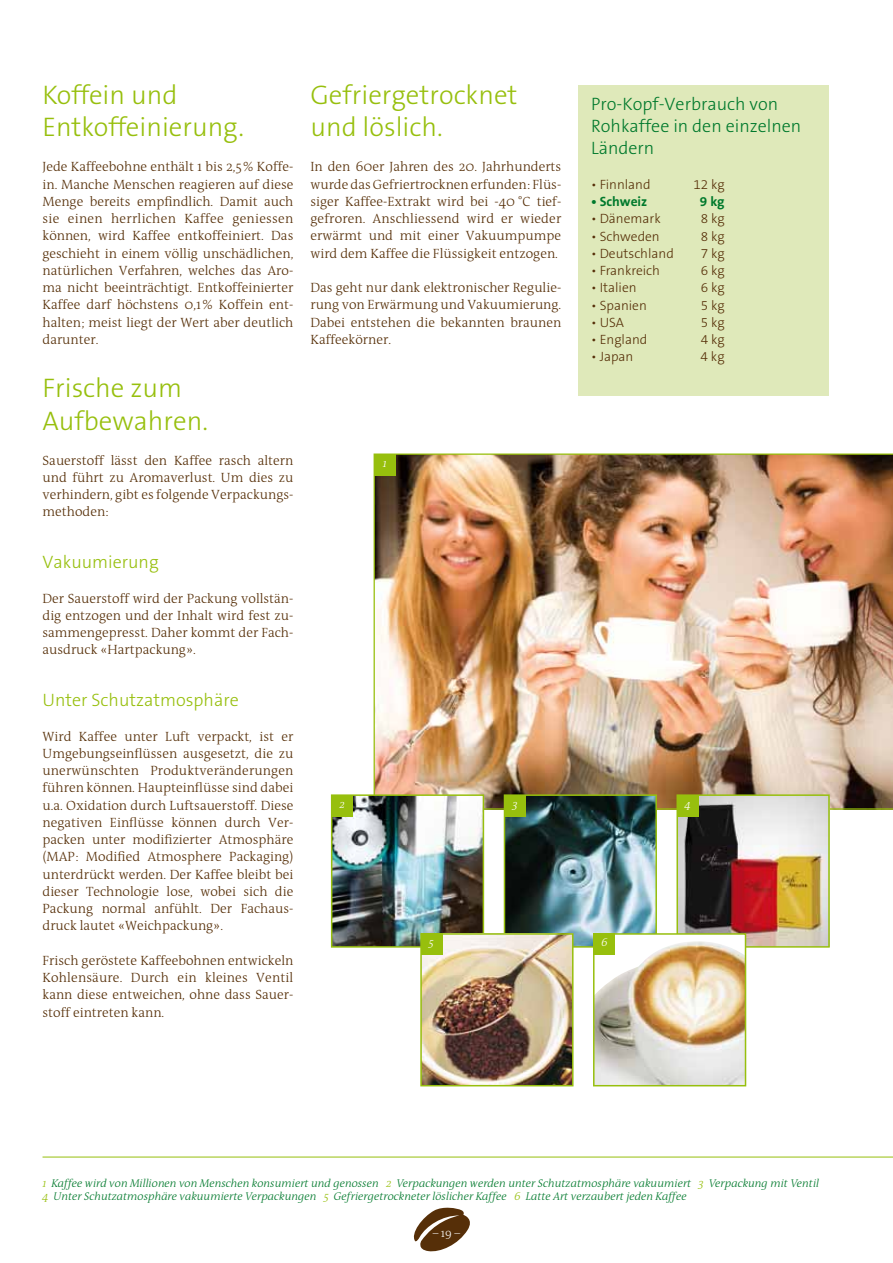
<style>
.page{position:relative;width:893px;height:1263px;background:#fff}
.page>*{position:absolute;margin:0;border:0;box-sizing:border-box;transform-origin:0 0}
.t1{font:300 27px/32.4px "The Sans B3";color:#97bf0d}
.t2{font:300 18px/21.6px "The Sans B3";color:#00792c}
.t3{font:300 18px "The Sans B3";color:#97bf0d}
.t4{font:300 13.5px/17.2px "The Antiqua B3";color:#562f08;text-align:justify}
.t5{font:300 13.5px "The Sans B3";color:#562f08}
.t6{font:700 13.5px "The Sans B7";color:#00792c}
.t7{font:300 11.55px "The Antiqua B3";color:#fff}
.t8{font:italic 300 11.25px/13.5px "The Antiqua B3 i";color:#00792c}
.t9{font:italic 300 11.1px "The Antiqua B3 i";color:#fff}
.s1{color:#97bf0d}
</style>
<div class="page">
<svg style="left:413px;top:1207px;width:57px;height:45px"></svg>
<img style="left:374px;top:453px;width:519px;height:357px">
<div style="left:374px;top:454px;width:21px;height:21px;background:#97bf0d"></div>
<hr style="left:43px;top:1157px;width:850px;height:1px;background:#97bf0d">
<div style="left:578px;top:85px;width:251px;height:311px;background:#dfe9ba"></div>
<img style="left:507px;top:797px;width:147px;height:148px">
<div style="left:504px;top:794px;width:153px;height:154px;border:2px solid #97bf0d"></div>
<div style="left:504px;top:795px;width:21px;height:21px;background:#97bf0d"></div>
<img style="left:334px;top:797px;width:147px;height:148px">
<div style="left:331px;top:794px;width:153px;height:154px;border:2px solid #97bf0d"></div>
<div style="left:332px;top:795px;width:21px;height:21px;background:#97bf0d"></div>
<img style="left:679px;top:797px;width:148px;height:148px">
<div style="left:676px;top:794px;width:154px;height:154px;border:2px solid #97bf0d"></div>
<div style="left:677px;top:795px;width:21px;height:21px;background:#97bf0d"></div>
<img style="left:423px;top:936px;width:147px;height:147px">
<div style="left:420px;top:933px;width:153px;height:153px;border:2px solid #97bf0d"></div>
<div style="left:421px;top:934px;width:21px;height:21px;background:#97bf0d"></div>
<div style="left:594px;top:934px;width:151px;height:152px;background:#fff"></div>
<img style="left:596px;top:941px;width:147px;height:142px">
<div style="left:593px;top:933px;width:153px;height:153px;border:2px solid #97bf0d"></div>
<div style="left:594px;top:934px;width:21px;height:21px;background:#97bf0d"></div>
<h1 class="t1" style="left:43px;top:80px;width:203px">Koffein und<br>Entkoffeinierung.</h1>
<p class="t4" style="left:43px;top:159px;width:252px">Jede Kaffeebohne enthält 1 bis 2,5% Koffe&shy;in. Manche Menschen reagieren auf diese Menge bereits empfindlich. Damit auch sie einen herrlichen Kaffee geniessen können, wird Kaffee entkoffeiniert. Das geschieht in einem völlig unschädlichen, natürlichen Verfahren, welches das Aro&shy;ma nicht beeinträchtigt. Entkoffeinierter Kaffee darf höchstens 0,1% Koffein ent&shy;halten; meist liegt der Wert aber deutlich darunter.</p>
<h1 class="t1" style="left:43px;top:373px;width:167px;line-height:33px">Frische zum<br>Aufbewahren.</h1>
<p class="t4" style="left:43px;top:452px;width:252px">Sauerstoff lässt den Kaffee rasch altern und führt zu Aromaverlust. Um dies zu verhindern, gibt es folgende Verpackungs&shy;methoden:</p>
<h2 class="t3" style="left:43px;top:552px;width:118px">Vakuumierung</h2>
<p class="t4" style="left:43px;top:590px;width:252px">Der Sauerstoff wird der Packung vollstän&shy;dig entzogen und der Inhalt wird fest zu&shy;sammengepresst. Daher kommt der Fach&shy;ausdruck «Hartpackung».</p>
<h2 class="t3" style="left:43px;top:690px;width:198px">Unter Schutzatmosphäre</h2>
<p class="t4" style="left:43px;top:728px;width:252px">Wird Kaffee unter Luft verpackt, ist er Umgebungseinflüssen ausgesetzt, die zu unerwünschten Produktveränderungen führen können. Haupteinflüsse sind dabei u.a. Oxidation durch Luftsauerstoff. Diese negativen Einflüsse können durch Ver&shy;packen unter modifizierter Atmosphäre (MAP: Modified Atmosphere Packaging) unterdrückt werden. Der Kaffee bleibt bei dieser Technologie lose, wobei sich die Packung normal anfühlt. Der Fachaus&shy;druck lautet «Weichpackung».</p>
<p class="t4" style="left:43px;top:952px;width:252px">Frisch geröstete Kaffeebohnen entwickeln Kohlensäure. Durch ein kleines Ventil kann diese entweichen, ohne dass Sauer&shy;stoff eintreten kann.</p>
<h1 class="t1" style="left:310px;top:80px;width:209px">Gefriergetrocknet und löslich.</h1>
<p class="t4" style="left:310px;top:159px;width:252px">In den 60er Jahren des 20. Jahrhunderts wurde das Gefriertrocknen erfunden: Flüs&shy;siger Kaffee-Extrakt wird bei -40 °C tief&shy;gefroren. Anschliessend wird er wieder erwärmt und mit einer Vakuumpumpe wird dem Kaffee die Flüssigkeit entzogen.</p>
<p class="t4" style="left:310px;top:279px;width:252px">Das geht nur dank elektronischer Regulie&shy;rung von Erwärmung und Vakuumierung.<br>Dabei entstehen die bekannten braunen Kaffeekörner.</p>
<h2 class="t2" style="left:591px;top:94px;width:212px">Pro-Kopf-Verbrauch von<br>Rohkaffee in den einzelnen<br>Ländern</h2>
<p class="t5" style="left:591px;top:177px;width:61px">• Finnland</p>
<p class="t5" style="left:693px;top:177px;width:33px">12 kg</p>
<p class="t6" style="left:591px;top:194px;width:58px">• Schweiz</p>
<p class="t6" style="left:700px;top:194px;width:26px">9 kg</p>
<p class="t5" style="left:591px;top:212px;width:71px">• Dänemark</p>
<p class="t5" style="left:701px;top:212px;width:25px">8 kg</p>
<p class="t5" style="left:591px;top:229px;width:70px">• Schweden</p>
<p class="t5" style="left:701px;top:229px;width:25px">8 kg</p>
<p class="t5" style="left:591px;top:246px;width:84px">• Deutschland</p>
<p class="t5" style="left:701px;top:246px;width:25px">7 kg</p>
<p class="t5" style="left:591px;top:263px;width:70px">• Frankreich</p>
<p class="t5" style="left:701px;top:263px;width:25px">6 kg</p>
<p class="t5" style="left:591px;top:281px;width:47px">• Italien</p>
<p class="t5" style="left:701px;top:281px;width:25px">6 kg</p>
<p class="t5" style="left:591px;top:298px;width:57px">• Spanien</p>
<p class="t5" style="left:701px;top:298px;width:25px">5 kg</p>
<p class="t5" style="left:591px;top:315px;width:34px">• USA</p>
<p class="t5" style="left:701px;top:315px;width:25px">5 kg</p>
<p class="t5" style="left:591px;top:332px;width:58px">• England</p>
<p class="t5" style="left:701px;top:332px;width:25px">4 kg</p>
<p class="t5" style="left:591px;top:350px;width:44px">• Japan</p>
<p class="t5" style="left:701px;top:350px;width:26px">4 kg</p>
<p class="t9" style="left:383px;top:457px;width:5px">1</p>
<p class="t9" style="left:340px;top:798px;width:7px">2</p>
<p class="t9" style="left:512px;top:798px;width:7px">3</p>
<p class="t9" style="left:685px;top:798px;width:7px">4</p>
<p class="t9" style="left:429px;top:937px;width:7px">5</p>
<p class="t9" style="left:601px;top:937px;width:8px">6</p>
<p class="t8" style="left:43px;top:1176px;width:778px"><span class="s1">1</span> Kaffee wird von Millionen von Menschen konsumiert und genossen <span class="s1">2</span> Verpackungen werden unter Schutzatmosphäre vakuumiert <span class="s1">3</span> Verpackung mit Ventil<br><span class="s1">4</span> Unter Schutzatmosphäre vakuumierte Verpackungen <span class="s1">5</span> Gefriergetrockneter löslicher Kaffee <span class="s1">6</span> Latte Art verzaubert jeden Kaffee</p>
<p class="t7" style="left:433px;top:1227px;width:29px">– 19 –</p>
</div>
